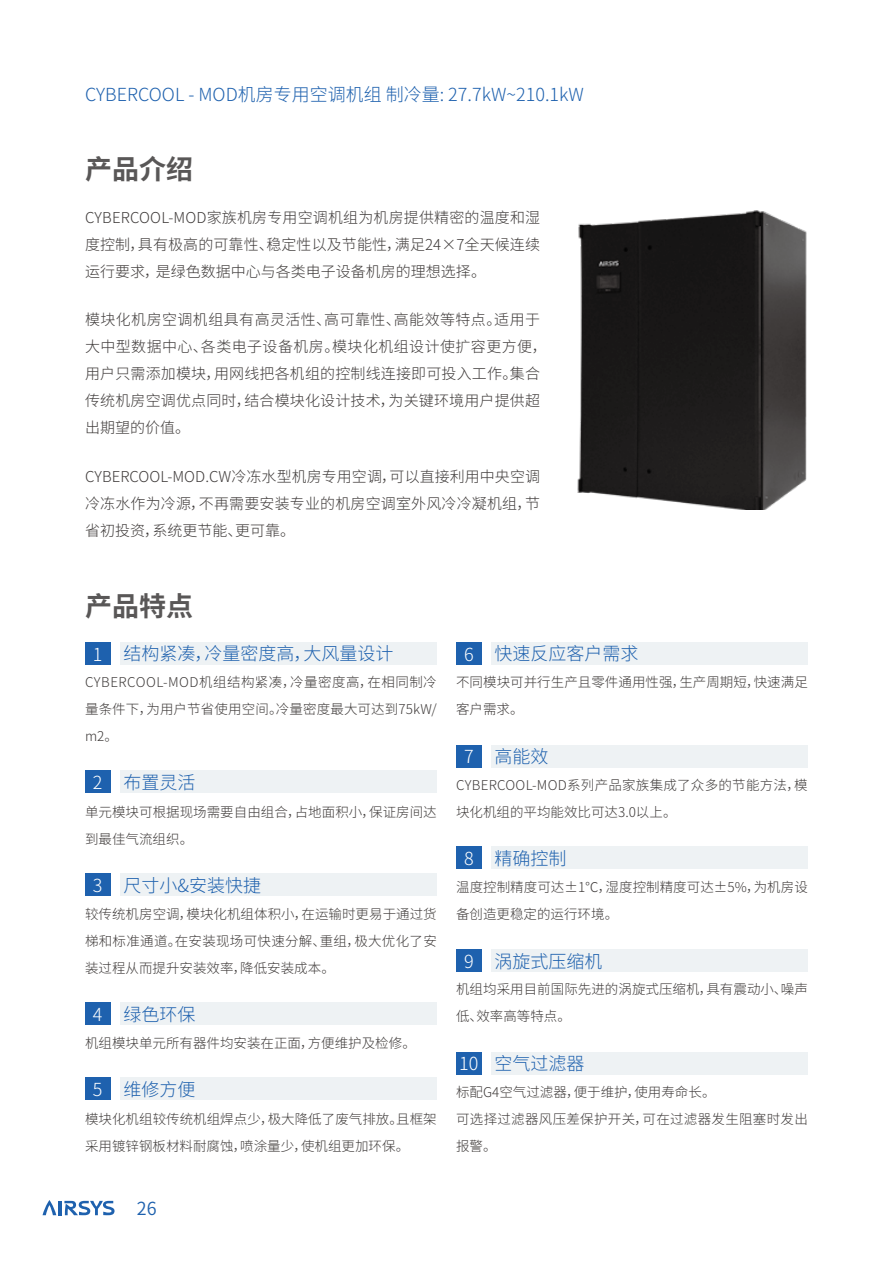
<style>
.page{position:relative;width:893px;height:1263px;background:#fff}
.page>*{position:absolute;margin:0;border:0;box-sizing:border-box;transform-origin:0 0}
.t1{font:700 27px "Source Han Sans CN";color:#595757}
.t2{font:300 18px "Source Han Sans CN";color:#1e61ae}
.t3{font:18px "Source Han Sans CN";color:#1e61ae}
.t4{font:300 15px/27px "Source Han Sans CN";letter-spacing:.01em;color:#3e3a39;text-align:justify}
.t5{font:300 13.5px/27px "Source Han Sans CN";color:#3e3a39}
.t6{font:300 13.5px/27px "Source Han Sans CN";letter-spacing:.02em;color:#3e3a39}
.s1{color:#fff}
</style>
<div class="page">
<hr style="left:58px;top:1201px;width:3px;height:14px;background:#1e61ae">
<svg style="left:43px;top:1200px;width:13px;height:15px"></svg>
<svg style="left:64px;top:1201px;width:51px;height:14px"></svg>
<img style="left:577px;top:210px;width:230px;height:300px">
<div style="left:120px;top:642px;width:317px;height:23px;background:#eef2f4"></div>
<div style="left:120px;top:770px;width:317px;height:23px;background:#eef2f4"></div>
<div style="left:120px;top:873px;width:317px;height:23px;background:#eef2f4"></div>
<div style="left:120px;top:1002px;width:317px;height:23px;background:#eef2f4"></div>
<div style="left:120px;top:1077px;width:317px;height:23px;background:#eef2f4"></div>
<div style="left:491px;top:642px;width:317px;height:23px;background:#eef2f4"></div>
<div style="left:491px;top:745px;width:317px;height:22px;background:#eef2f4"></div>
<div style="left:491px;top:846px;width:317px;height:23px;background:#eef2f4"></div>
<div style="left:491px;top:949px;width:317px;height:23px;background:#eef2f4"></div>
<div style="left:491px;top:1052px;width:317px;height:23px;background:#eef2f4"></div>
<div style="left:85px;top:642px;width:26px;height:23px;background:#1e61ae"></div>
<div style="left:85px;top:770px;width:26px;height:23px;background:#1e61ae"></div>
<div style="left:85px;top:873px;width:26px;height:23px;background:#1e61ae"></div>
<div style="left:85px;top:1002px;width:26px;height:23px;background:#1e61ae"></div>
<div style="left:85px;top:1077px;width:26px;height:23px;background:#1e61ae"></div>
<div style="left:456px;top:642px;width:26px;height:23px;background:#1e61ae"></div>
<div style="left:456px;top:745px;width:26px;height:23px;background:#1e61ae"></div>
<div style="left:456px;top:846px;width:26px;height:23px;background:#1e61ae"></div>
<div style="left:456px;top:949px;width:26px;height:23px;background:#1e61ae"></div>
<div style="left:456px;top:1052px;width:26px;height:23px;background:#1e61ae"></div>
<h2 class="t2" style="left:85px;top:84px;width:500px">CYBERCOOL - MOD机房专用空调机组制冷量: 27.7kW~210.1kW</h2>
<h1 class="t1" style="left:85px;top:154px;width:109px">产品介绍</h1>
<p class="t4" style="left:85px;top:204px;width:457px">CYBERCOOL-MOD家族机房专用空调机组为机房提供精密的温度和湿度控制，具有极高的可靠性、稳定性以及节能性，满足24×7全天候连续运行要求，是绿色数据中心与各类电子设备机房的理想选择。</p>
<p class="t4" style="left:85px;top:307px;width:463px;text-align:left">模块化机房空调机组具有高灵活性、高可靠性、高能效等特点。适用于大中型数据中心、各类电子设备机房。模块化机组设计使扩容更方便，用户只需添加模块，用网线把各机组的控制线连接即可投入工作。集合传统机房空调优点同时，结合模块化设计技术，为关键环境用户提供超出期望的价值。</p>
<p class="t4" style="left:85px;top:463px;width:457px">CYBERCOOL-MOD.CW冷冻水型机房专用空调，可以直接利用中央空调冷冻水作为冷源，不再需要安装专业的机房空调室外风冷冷凝机组，节省初投资，系统更节能、更可靠。</p>
<h1 class="t1" style="left:85px;top:591px;width:109px">产品特点</h1>
<h2 class="t2" style="left:93px;top:644px;width:302px"><span class="s1">1</span> 结构紧凑，冷量密度高，大风量设计</h2>
<p class="t5" style="left:85px;top:669px;width:353px;text-align:justify">CYBERCOOL-MOD机组结构紧凑，冷量密度高，在相同制冷量条件下，为用户节省使用空间。冷量密度最大可达到75kW/ m2。</p>
<h2 class="t2" style="left:93px;top:772px;width:104px"><span class="s1">2</span> 布置灵活</h2>
<p class="t5" style="left:85px;top:798px;width:353px">单元模块可根据现场需要自由组合，占地面积小，保证房间达到最佳气流组织。</p>
<h2 class="t2" style="left:93px;top:875px;width:170px"><span class="s1">3</span> 尺寸小&amp;安装快捷</h2>
<p class="t5" style="left:85px;top:901px;width:353px;text-align:justify">较传统机房空调，模块化机组体积小，在运输时更易于通过货梯和标准通道。在安装现场可快速分解、重组，极大优化了安装过程从而提升安装效率，降低安装成本。</p>
<h2 class="t2" style="left:93px;top:1004px;width:104px"><span class="s1">4</span> 绿色环保</h2>
<p class="t5" style="left:85px;top:1030px;width:332px">机组模块单元所有器件均安装在正面，方便维护及检修。</p>
<h2 class="t2" style="left:93px;top:1079px;width:104px"><span class="s1">5</span> 维修方便</h2>
<p class="t5" style="left:85px;top:1105px;width:353px">模块化机组较传统机组焊点少，极大降低了废气排放。且框架采用镀锌钢板材料耐腐蚀，喷涂量少，使机组更加环保。</p>
<h2 class="t2" style="left:464px;top:644px;width:176px"><span class="s1">6</span> 快速反应客户需求</h2>
<p class="t5" style="left:456px;top:669px;width:353px">不同模块可并行生产且零件通用性强，生产周期短，快速满足客户需求。</p>
<h2 class="t2" style="left:464px;top:746px;width:86px"><span class="s1">7</span> 高能效</h2>
<p class="t6" style="left:456px;top:771px;width:353px">CYBERCOOL-MOD系列产品家族集成了众多的节能方法，模块化机组的平均能效比可达3.0以上。</p>
<h2 class="t2" style="left:464px;top:848px;width:104px"><span class="s1">8</span> 精确控制</h2>
<p class="t5" style="left:456px;top:874px;width:353px">温度控制精度可达±1℃，湿度控制精度可达±5%，为机房设备创造更稳定的运行环境。</p>
<h2 class="t2" style="left:464px;top:951px;width:140px"><span class="s1">9</span> 涡旋式压缩机</h2>
<p class="t5" style="left:456px;top:976px;width:353px">机组均采用目前国际先进的涡旋式压缩机，具有震动小、噪声低、效率高等特点。</p>
<h2 class="t2" style="left:459px;top:1053px;width:127px"><span class="s1">10</span> 空气过滤器</h2>
<p class="t6" style="left:456px;top:1078px;width:353px">标配G4空气过滤器，便于维护，使用寿命长。<br>可选择过滤器风压差保护开关，可在过滤器发生阻塞时发出报警。</p>
<h2 class="t3" style="left:137px;top:1198px;width:21px">26</h2>
</div>
